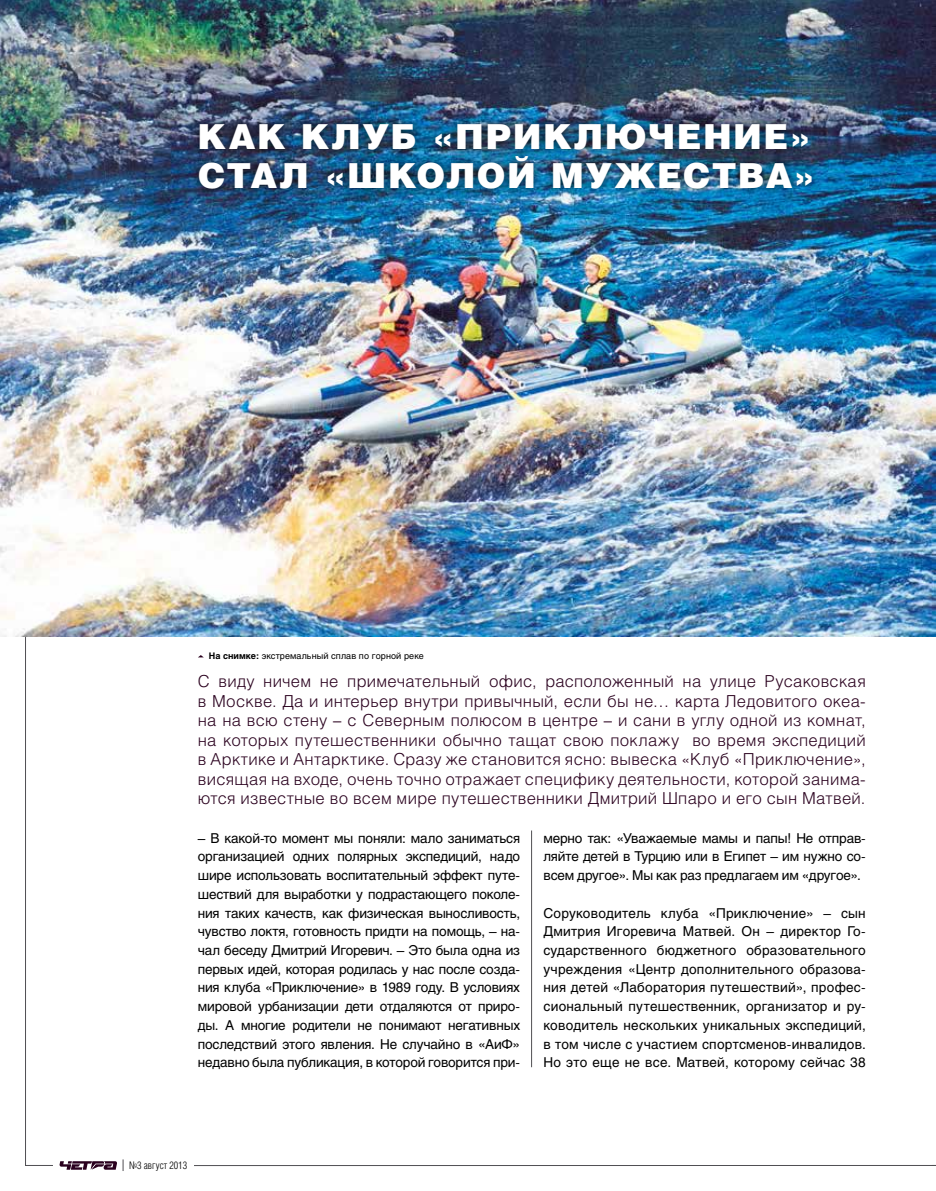
<style>
.page{position:relative;width:936px;height:1191px;background:#fff}
.page>*{position:absolute;margin:0;border:0;box-sizing:border-box;transform-origin:0 0}
.t1{font:34.5px/39px "Helios Black C";letter-spacing:.04em;color:#fff}
.t2{font:16.5px/19.5px "Helios Light C";letter-spacing:.02em;color:#2a001e;text-align:justify}
.t3{font:13.5px/18.8px "Helios C";letter-spacing:-.01em;color:#000;text-align:justify}
.t4{font:10.5px "Helios Cond Light C";color:#000}
.t5{font:9px "Helios C";letter-spacing:.01em;color:#000}
.s1{font-weight:700}
</style>
<div class="page">
<svg style="left:59px;top:1165px;width:58px;height:4px"></svg>
<hr style="left:194px;top:1165px;width:741px;height:1px;background:#504f53">
<hr style="left:531px;top:830px;width:1px;height:237px;background:#504f53">
<img style="left:0;top:0;width:935px;height:637px">
<div style="left:190px;top:115px;width:630px;height:82px;background:#000;opacity:.75"></div>
<h1 class="t1" style="left:197px;top:115px;width:615px">Как Клуб «Приключение» ста</h1>
<h1 class="t1" style="left:280px;top:154px;width:404px">л «Школой мужест</h1>
<h1 class="t1" style="left:737px;top:154px;width:80px">ва»</h1>
<p class="t5" style="left:209px;top:650px;width:216px"><span class="s1">На снимке:</span> экстремальный сплав по горной реке</p>
<p class="t2" style="left:198px;top:671px;width:669px">С виду ничем не примечательный офис, расположенный на улице Русаковская в Москве. Да и интерьер внутри привычный, если бы не… карта Ледовитого океа&shy;на на всю стену – с Северным полюсом в центре – и сани в углу одной из комнат, на которых путешественники обычно тащат свою поклажу во время экспедиций в Арктике и Антарктике. Сразу же становится ясно: вывеска «Клуб «Приключение», висящая на входе, очень точно отражает специфику деятельности, которой занима&shy;ются известные во всем мире путешественники Дмитрий Шпаро и его сын Матвей.</p>
<p class="t3" style="left:198px;top:828px;width:324px">– В какой-то момент мы поняли: мало заниматься организацией одних полярных экспедиций, надо шире использовать воспитательный эффект путе&shy;шествий для выработки у подрастающего поколе&shy;ния таких качеств, как физическая выносливость, чувство локтя, готовность придти на помощь, – на&shy;чал беседу Дмитрий Игоревич. – Это была одна из первых идей, которая родилась у нас после созда&shy;ния клуба «Приключение» в 1989 году. В условиях мировой урбанизации дети отдаляются от приро&shy;ды. А многие родители не понимают негативных последствий этого явления. Не случайно в «АиФ» недавно была публикация, в которой говорится при-</p>
<p class="t3" style="left:543px;top:828px;width:324px">мерно так: «Уважаемые мамы и папы! Не отправ&shy;ляйте детей в Турцию или в Египет – им нужно со&shy;всем другое». Мы как раз предлагаем им «другое».</p>
<p class="t3" style="left:543px;top:903px;width:324px">Соруководитель клуба «Приключение» – сын Дмитрия Игоревича Матвей. Он – директор Го&shy;сударственного бюджетного образовательного учреждения «Центр дополнительного образова&shy;ния детей «Лаборатория путешествий», профес&shy;сиональный путешественник, организатор и ру&shy;ководитель нескольких уникальных экспедиций, в том числе с участием спортсменов-инвалидов.<br>Но это еще не все. Матвей, которому сейчас 38</p>
<p class="t4" style="left:129px;top:1159px;width:60px">№3 август 2013</p>
</div>
